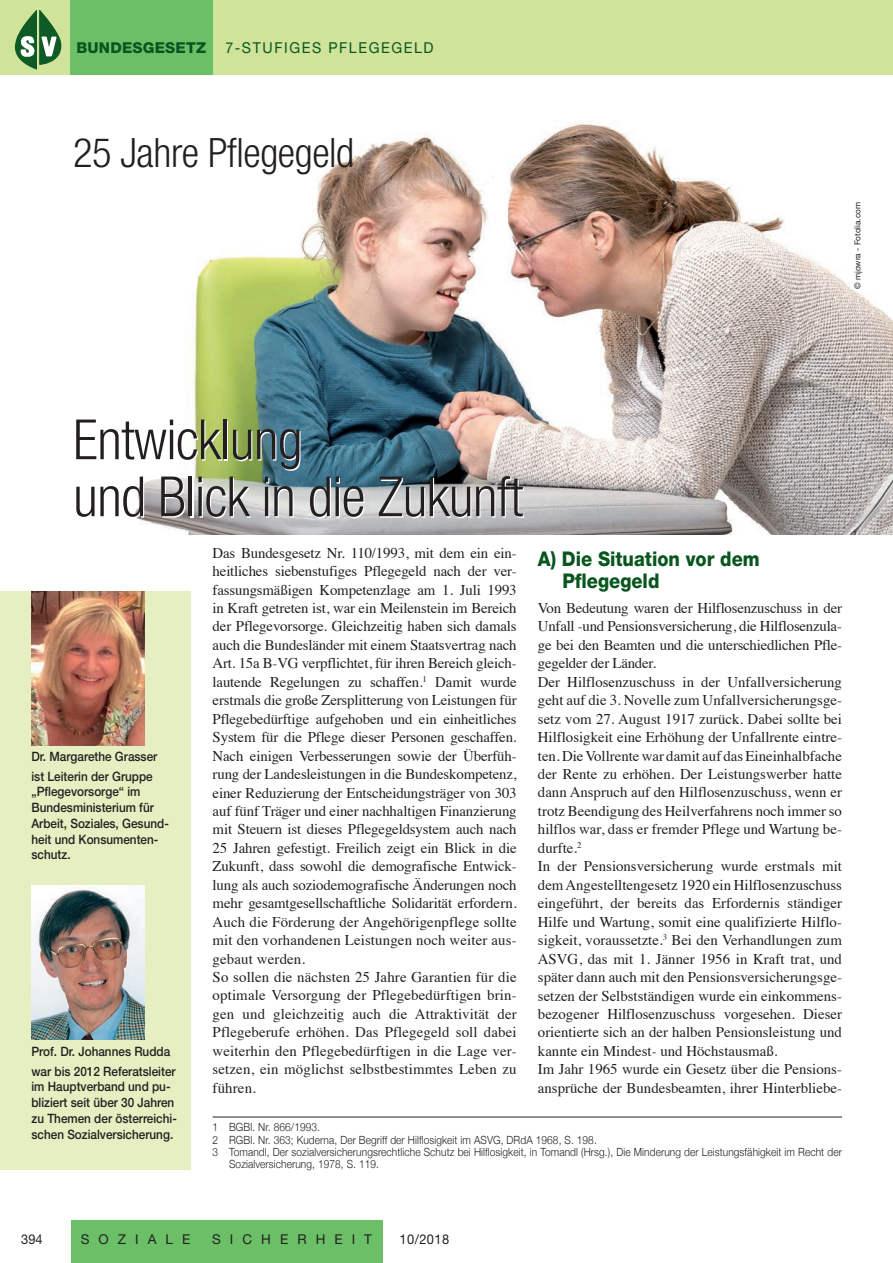
<style>
.page{position:relative;width:893px;height:1263px;background:#fff}
.page>*{position:absolute;margin:0;border:0;box-sizing:border-box;transform-origin:0 0}
.t1{font:300 condensed 55.5px/57px "Helvetica Neue LT Std";letter-spacing:-.01em;color:#231f20}
.t2{font:300 condensed 40.5px "Helvetica Neue LT Std";letter-spacing:-.01em;color:#231f20}
.t3{font:800 20.25px/21.8px "Helvetica Neue";color:#08551e;scale:.9 1}
.t4{font:15px "Helvetica Neue LT Std";letter-spacing:.11em;color:#08551e;scale:.95 1}
.t5{font:800 15px "Helvetica Neue LT Std";letter-spacing:.01em;color:#08551e}
.t6{font:14.85px/18.5px "Times";color:#231f20}
.t7{font:13.5px "Helvetica Neue LT Std";letter-spacing:.67em;color:#231f20}
.t8{font:13.5px "Helvetica Neue LT Std";letter-spacing:.67em;color:#231f20;scale:.95 1}
.t9{font:500 12.9px/15.8px "Helvetica Neue";color:#231f20;scale:.91 1}
.t10{font:300 11.25px "Helvetica Neue";letter-spacing:.01em;color:#231f20;scale:.9 1}
.t11{font:8.25px "Helvetica Neue LT Std";color:#231f20}
</style>
<div class="page">
<div style="left:71px;top:1220px;width:312px;height:43px;background:#6bc067"></div>
<img style="left:0;top:74px;width:893px;height:461px">
<div style="left:0;top:0;width:893px;height:74px;background:#d0e39a"></div>
<div style="left:70px;top:0;width:143px;height:74px;background:#6bc067"></div>
<img style="left:39px;top:10px;width:22px;height:55px">
<div style="left:0;top:591px;width:190px;height:578px;background:#e6efc1"></div>
<img style="left:31px;top:591px;width:113px;height:155px">
<hr style="left:213px;top:1117px;width:629px;height:1px;background:#231f20">
<img style="left:31px;top:885px;width:113px;height:155px">
<p class="t5" style="left:77px;top:39px;width:131px">BUNDESGESETZ</p>
<p class="t4" style="left:225px;top:39px;width:221px">7-STUFIGES PFLEGEGELD</p>
<h2 class="t2" style="left:73px;top:129px;width:283px">25 Jahre Pflegegeld</h2>
<p class="t11" style="left:853px;top:289px;width:89px;rotate:-90deg">© mjowra - Fotolia.com</p>
<h1 class="t1" style="left:73px;top:411px;width:452px">Entwicklung<br>und Blick in die Zukunft</h1>
<p class="t9" style="left:31px;top:746px;width:140px;line-height:20px">Dr. Margarethe Grasser ist Leiterin der Gruppe</p>
<p class="t9" style="left:31px;top:784px;width:153px">„Pflegevorsorge“ im<br>Bundesministerium für<br>Arbeit, Soziales, Gesund&shy;heit und Konsumenten&shy;schutz.</p>
<p class="t9" style="left:31px;top:1041px;width:160px;line-height:20px">Prof. Dr. Johannes Rudda war bis 2012 Referatsleiter</p>
<p class="t9" style="left:31px;top:1079px;width:161px">im Hauptverband und pu&shy;bliziert seit über 30 Jahren zu Themen der österreichi&shy;schen Sozialversicherung.</p>
<p class="t6" style="left:213px;top:542px;width:306px">Das Bundesgesetz Nr. 110/1993, mit dem ein ein&shy;heitliches siebenstufiges Pflegegeld nach der ver&shy;fassungsmäßigen Kompetenzlage am 1. Juli 1993 in Kraft getreten ist, war ein Meilenstein im Bereich der Pflegevorsorge. Gleichzeitig haben sich damals auch die Bundesländer mit einem Staatsvertrag nach Art. 15a B-VG verpflichtet, für ihren Bereich gleich&shy;lautende Regelungen zu schaffen.<sup>1</sup> Damit wurde erstmals die große Zersplitterung von Leistungen für Pflegebedürftige aufgehoben und ein einheitliches System für die Pflege dieser Personen geschaffen.<br>Nach einigen Verbesserungen sowie der Überfüh&shy;rung der Landesleistungen in die Bundeskompetenz, einer Reduzierung der Entscheidungsträger von 303 auf fünf Träger und einer nachhaltigen Finanzierung mit Steuern ist dieses Pflegegeldsystem auch nach 25 Jahren gefestigt. Freilich zeigt ein Blick in die Zukunft, dass sowohl die demografische Entwick&shy;lung als auch soziodemografische Änderungen noch mehr gesamtgesellschaftliche Solidarität erfordern.<br>Auch die Förderung der Angehörigenpflege sollte mit den vorhandenen Leistungen noch weiter aus&shy;gebaut werden.<br>So sollen die nächsten 25 Jahre Garantien für die optimale Versorgung der Pflegebedürftigen brin&shy;gen und gleichzeitig auch die Attraktivität der Pflegeberufe erhöhen. Das Pflegegeld soll dabei weiterhin den Pflegebedürftigen in die Lage ver&shy;setzen, ein möglichst selbstbestimmtes Leben zu führen.</p>
<h3 class="t3" style="left:562px;top:548px;width:221px;text-indent:-24px">A) Die Situation vor dem<br>Pflegegeld</h3>
<p class="t6" style="left:538px;top:597px;width:306px">Von Bedeutung waren der Hilflosenzuschuss in der Unfall -und Pensionsversicherung, die Hilflosenzula&shy;ge bei den Beamten und die unterschiedlichen Pfle&shy;gegelder der Länder.<br>Der Hilflosenzuschuss in der Unfallversicherung geht auf die 3. Novelle zum Unfallversicherungsge&shy;setz vom 27. August 1917 zurück. Dabei sollte bei Hilflosigkeit eine Erhöhung der Unfallrente eintre&shy;ten. Die Vollrente war damit auf das Eineinhalbfache der Rente zu erhöhen. Der Leistungswerber hatte dann Anspruch auf den Hilflosenzuschuss, wenn er trotz Beendigung des Heilverfahrens noch immer so hilflos war, dass er fremder Pflege und Wartung be&shy;durfte.<sup>2<br></sup>In der Pensionsversicherung wurde erstmals mit dem Angestelltengesetz 1920 ein Hilflosenzuschuss eingeführt, der bereits das Erfordernis ständiger Hilfe und Wartung, somit eine qualifizierte Hilflo&shy;sigkeit, voraussetzte.<sup>3</sup> Bei den Verhandlungen zum ASVG, das mit 1. Jänner 1956 in Kraft trat, und später dann auch mit den Pensionsversicherungsge&shy;setzen der Selbstständigen wurde ein einkommens&shy;bezogener Hilflosenzuschuss vorgesehen. Dieser orientierte sich an der halben Pensionsleistung und kannte ein Mindest- und Höchstausmaß.<br>Im Jahr 1965 wurde ein Gesetz über die Pensions&shy;ansprüche der Bundesbeamten, ihrer Hinterbliebe-</p>
<p class="t10" style="left:213px;top:1118px;width:121px">1 BGBl. Nr. 866/1993.</p>
<p class="t10" style="left:213px;top:1130px;width:428px">2 RGBl. Nr. 363; Kuderna, Der Begriff der Hilflosigkeit im ASVG, DRdA 1968, S. 198.</p>
<p class="t10" style="left:213px;top:1143px;width:701px">3 Tomandl, Der sozialversicherungsrechtliche Schutz bei Hilflosigkeit, in Tomandl (Hrsg.), Die Minderung der Leistungsfähigkeit im Recht der</p>
<p class="t10" style="left:229px;top:1155px;width:168px">Sozialversicherung, 1978, S. 119.</p>
<p class="t8" style="left:21px;top:1231px;width:24px">394</p>
<p class="t7" style="left:81px;top:1231px;width:111px">SOZIALE</p>
<p class="t7" style="left:212px;top:1231px;width:161px">SICHERHEIT</p>
<p class="t8" style="left:400px;top:1231px;width:54px">10/2018</p>
</div>
